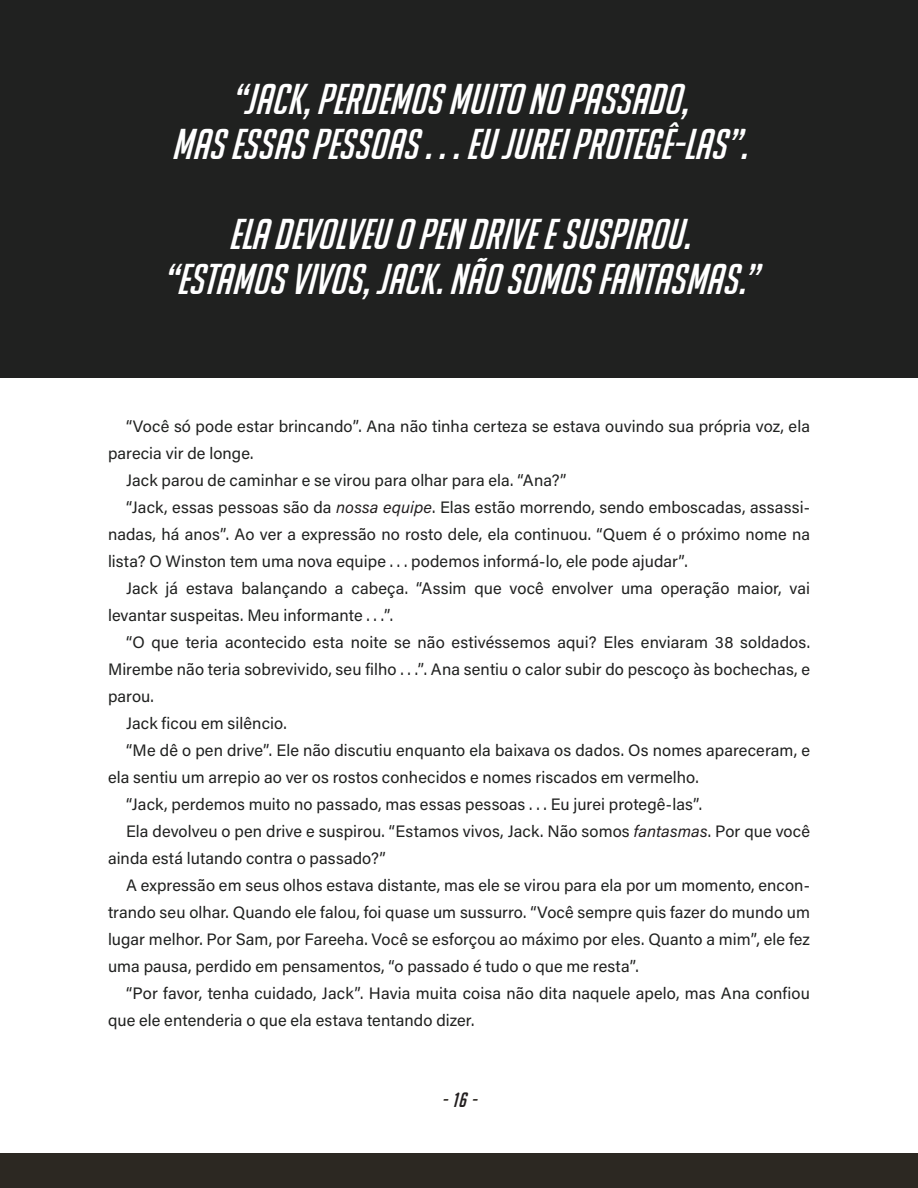
<style>
.page{position:relative;width:918px;height:1188px;background:#fff}
.page>*{position:absolute;margin:0;border:0;box-sizing:border-box;transform-origin:0 0}
.t1{font:italic 42px/45px "Big Noodle Too";color:#fff;text-align:center}
.t2{font:italic 20.25px "Big Noodle Too";color:#2c2822}
.TXT{font:16.5px/27px "Acumin Pro";letter-spacing:.005em;color:#202120}
.s1{font-style:italic;color:#231f20}
.s2{color:#231f20}
</style>
<div class="page">
<div style="left:0;top:1153px;width:918px;height:35px;background:#2c2822"></div>
<div style="left:0;top:0;width:918px;height:378px;background:#202120"></div>
<p class="t1" style="left:172px;top:76px;width:577px">“JACK, PERDEMOS MUITO NO PASSADO,<br>MAS ESSAS PESSOAS . . . EU JUREI PROTEGÊ-LAS”.</p>
<p class="t1" style="left:162px;top:211px;width:596px">ELA DEVOLVEU O PEN DRIVE E SUSPIROU. “ESTAMOS VIVOS, JACK. NÃO SOMOS FANTASMAS.”</p>
<p class="TXT" style="left:108px;top:412px;width:704px;text-indent:18px">“Você só pode estar brincando”. Ana não tinha certeza se estava ouvindo sua própria voz, ela parecia vir de longe.</p>
<p class="TXT" style="left:126px;top:466px;width:442px">Jack parou de caminhar e se virou para olhar para ela. “Ana?”</p>
<p class="TXT" style="left:108px;top:493px;width:704px;text-align:justify;text-indent:18px">“Jack, essas pessoas são da <span class="s1">nossa equipe</span>. Elas estão morrendo, sendo emboscadas, assassi&shy;nadas, há anos”. Ao ver a expressão no rosto dele, ela continuou. “Quem é o próximo nome na lista? O Winston tem uma nova equipe . . . podemos informá-lo, ele pode ajudar”.</p>
<p class="TXT" style="left:108px;top:574px;width:704px;text-indent:18px">Jack já estava balançando a cabeça. “Assim que você envolver uma operação maior, vai levantar suspeitas. Meu informante . . .”.</p>
<p class="TXT" style="left:108px;top:628px;width:704px;text-align:justify;text-indent:18px">“O que teria acontecido esta noite se não estivéssemos aqui? Eles enviaram 38 soldados.<br>Mirembe não teria sobrevivido, seu filho . . .”. Ana sentiu o calor subir do pescoço às bochechas, e parou.</p>
<p class="TXT" style="left:126px;top:709px;width:162px">Jack ficou em silêncio.</p>
<p class="TXT" style="left:108px;top:736px;width:704px;text-indent:18px">“Me dê o pen drive”. Ele não discutiu enquanto ela baixava os dados. Os nomes apareceram, e ela sentiu um arrepio ao ver os rostos conhecidos e nomes riscados em vermelho.</p>
<p class="TXT" style="left:126px;top:790px;width:578px">“Jack, perdemos muito no passado, mas essas pessoas . . . Eu jurei protegê-las”.</p>
<p class="TXT" style="left:108px;top:817px;width:704px;text-indent:18px">Ela devolveu o pen drive e suspirou. “Estamos vivos, Jack. Não somos <span class="s1">fantasmas</span>. Por que você ainda está lutando contra o passado?”</p>
<p class="TXT" style="left:108px;top:871px;width:704px;text-align:justify;text-indent:18px">A expressão em seus olhos estava distante, mas ele se virou para ela por um momento, encon&shy;trando seu olhar. Quando ele falou, foi quase um sussurro. “Você sempre quis fazer do mundo um lugar melhor. Por Sam, por Fareeha. Você se esforçou ao máximo por eles. Quanto a mim”, ele fez uma pausa, perdido em pensamentos, “o passado é tudo o que me resta”.</p>
<p class="TXT" style="left:108px;top:979px;width:703px;text-indent:18px">“Por favor, tenha cuidado, Jack”. Havia muita coisa não dita naquele apelo, mas Ana confiou que ele entenderia o que ela estava tentando dizer.</p>
<p class="t2" style="left:442px;top:1087px;width:36px">- <span class="s2">16</span> -</p>
</div>
